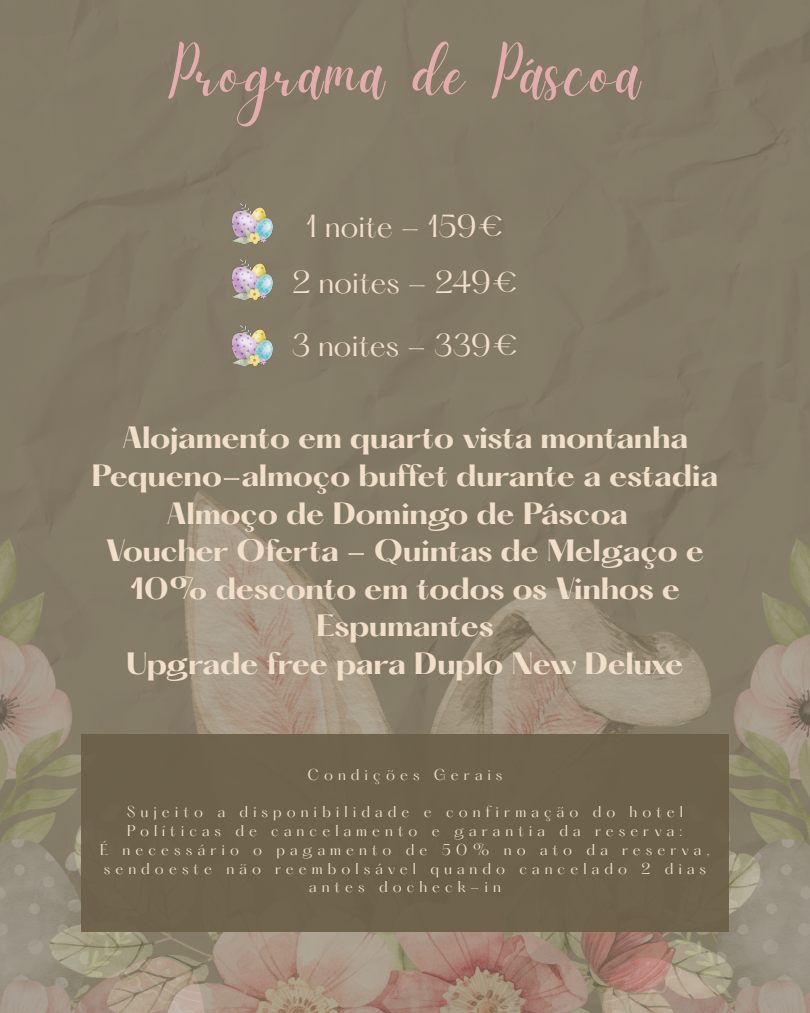
<style>
.page{position:relative;width:810px;height:1013px;background:#fff}
.page>*{position:absolute;margin:0;border:0;box-sizing:border-box;transform-origin:0 0}
.t1{font:68.2px "Daydream";letter-spacing:.03em;color:#e4acad}
.t2{font:27.8px/56.4px "Hatton";letter-spacing:-.015em;color:#f1dfca;text-align:center}
.t3{font:700 26.9px/37.6px "Hatton";letter-spacing:-.02em;color:#f1dfca;text-align:center}
.t4{font:13.8px/18.8px "Hatton";letter-spacing:.36em;color:#f1dfca;text-align:center}
</style>
<div class="page">
<div style="left:0;top:0;width:810px;height:538px;background:#847b67"></div>
<img style="left:0;top:538px;width:49px;height:474px">
<img style="left:761px;top:538px;width:49px;height:474px">
<img style="left:49px;top:490px;width:712px;height:522px">
<div style="left:81px;top:734px;width:648px;height:198px;background:#6b5f47"></div>
<img style="left:230px;top:202px;width:42px;height:41px">
<img style="left:230px;top:258px;width:42px;height:41px">
<img style="left:230px;top:324px;width:42px;height:41px">
<h1 class="t1" style="left:169px;top:32px;width:473px">Programa de Páscoa</h1>
<h2 class="t2" style="left:292px;top:199px;width:228px">1 noite - 159€<br>2 noites - 249€</h2>
<h2 class="t2" style="left:291px;top:318px;width:229px">3 noites - 339€</h2>
<h3 class="t3" style="left:92px;top:420px;width:628px">Alojamento em quarto vista montanha<br>Pequeno-almoço buffet durante a estadia<br>Almoço de Domingo de Páscoa<br>Voucher Oferta - Quintas de Melgaço e<br>10% desconto em todos os Vinhos e<br>Espumantes<br>Upgrade free para Duplo New Deluxe</h3>
<p class="t4" style="left:307px;top:765px;width:197px">Condições Gerais</p>
<p class="t4" style="left:100px;top:803px;width:611px">Sujeito a disponibilidade e confirmação do hotel Políticas de cancelamento e garantia da reserva:<br>É necessário o pagamento de 50% no ato da reserva, sendoeste não reembolsável quando cancelado 2 dias antes docheck-in</p>
</div>
